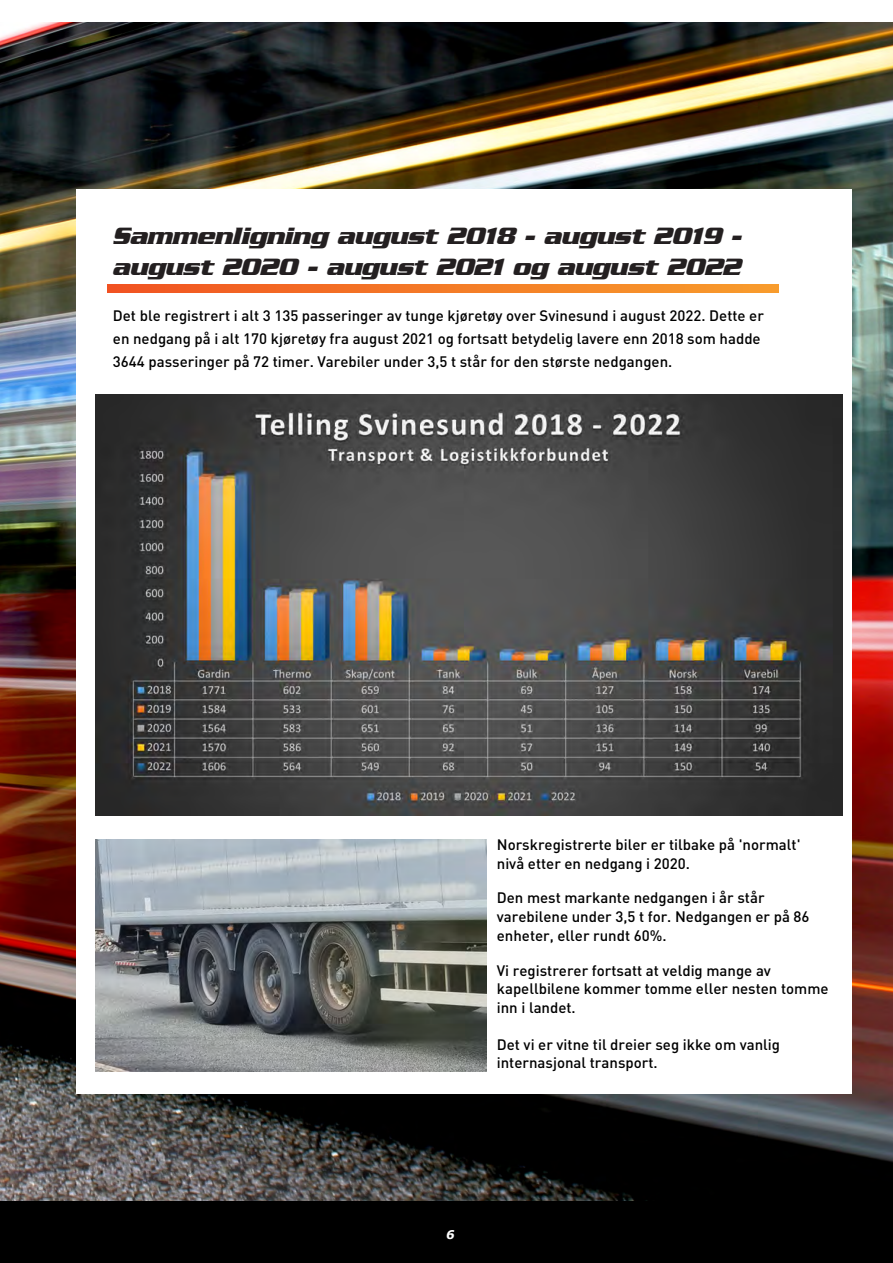
<style>
.page{position:relative;width:893px;height:1263px;background:#fff}
.page>*{position:absolute;margin:0;border:0;box-sizing:border-box;transform-origin:0 0}
.t1{font:italic 700 25.5px/30.6px "Serpentine";letter-spacing:-.025em;color:#231f20}
.t2{font:500 15px/18.5px "DIN Pro";color:#000}
.t3{font:italic 700 12px "Verdana";color:#fff}
.s1{font-style:inherit}
</style>
<div class="page">
<img style="left:1px;top:22px;width:892px;height:1179px">
<div style="left:0;top:1201px;width:893px;height:62px;background:#000"></div>
<div style="left:77px;top:189px;width:775px;height:905px;background:#fff"></div>
<svg style="left:107px;top:284px;width:672px;height:9px;background:#f47926"></svg>
<img style="left:96px;top:839px;width:390px;height:233px">
<img style="left:95px;top:394px;width:747px;height:421px">
<h1 class="t1" style="left:112px;top:220px;width:631px"><span class="s1">S</span>ammenligning <span class="s1">august 2018</span> - august 2019 - august 2020 - august 2021 og august 2022</h1>
<p class="t2" style="left:113px;top:304px;width:652px;line-height:23px">Det ble registrert i alt 3 135 passeringer av tunge kjøretøy over Svinesund i august 2022. Dette er en nedgang på i alt 170 kjøretøy fra august 2021 og fortsatt betydelig lavere enn 2018 som hadde<br>3644 passeringer på 72 timer. Varebiler under 3,5 t står for den største nedgangen.</p>
<p class="t2" style="left:497px;top:835px;width:305px">Norskregistrerte biler er tilbake på 'normalt' nivå etter en nedgang i 2020.</p>
<p class="t2" style="left:497px;top:888px;width:314px">Den mest markante nedgangen i år står varebilene under 3,5 t for. Nedgangen er på 86 enheter, eller rundt 60%.</p>
<p class="t2" style="left:497px;top:961px;width:333px">Vi registrerer fortsatt at veldig mange av kapellbilene kommer tomme eller nesten tomme inn i landet.</p>
<p class="t2" style="left:497px;top:1034px;width:285px">Det vi er vitne til dreier seg ikke om vanlig internasjonal transport.</p>
<p class="t3" style="left:446px;top:1226px;width:10px">6</p>
</div>
